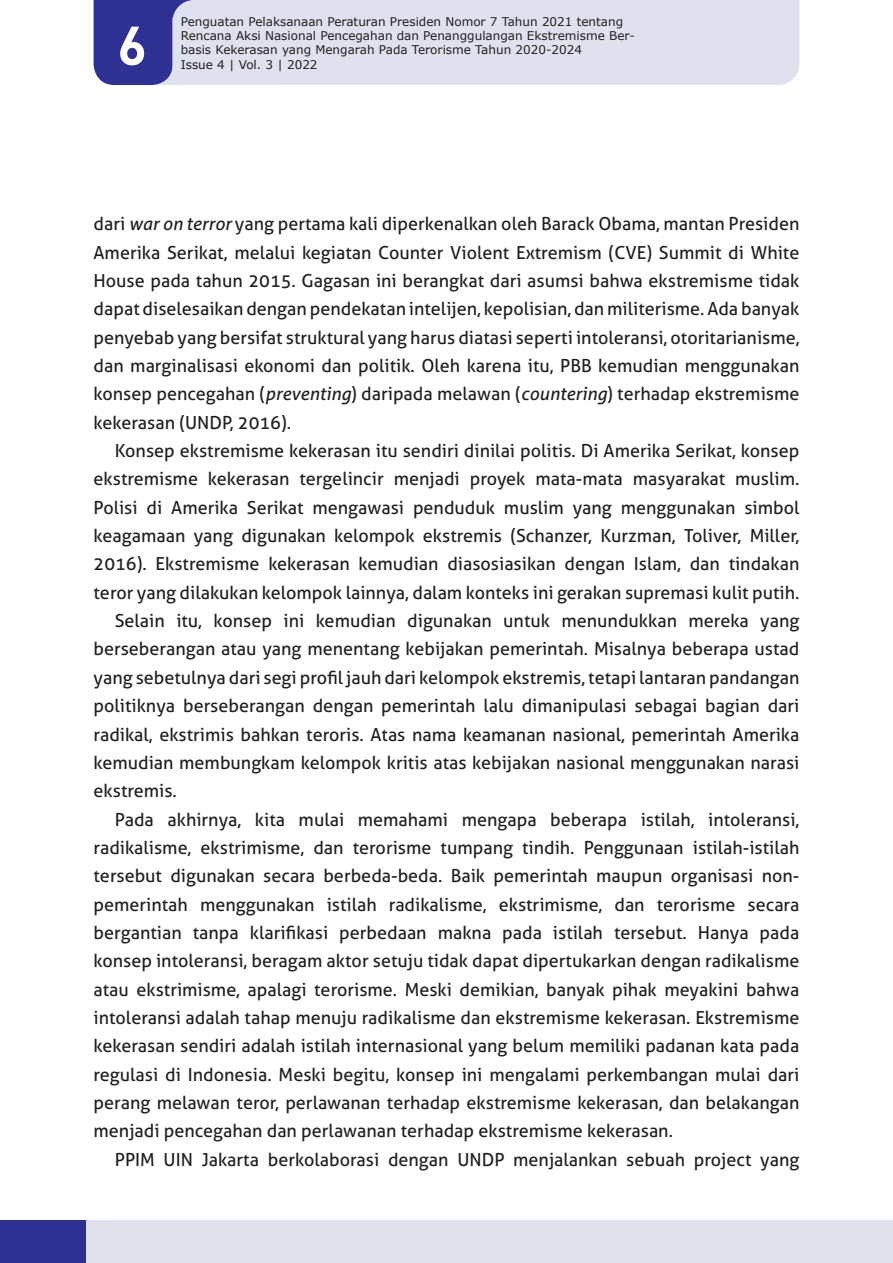
<style>
.page{position:relative;width:893px;height:1263px;background:#fff}
.page>*{position:absolute;margin:0;border:0;box-sizing:border-box;transform-origin:0 0}
.t1{font:700 54px "DINOT";color:#fff}
.ISI{font:18px/28.3px "Aller";color:#231f20;text-align:justify}
.t2{font:12px/14.4px "Verdana";color:#231f20}
.s1{font-style:italic}
</style>
<div class="page">
<div style="left:94px;top:0;width:79px;height:85px;background:#2e3092"></div>
<div style="left:143px;top:0;width:137px;height:17px;background:#2e3092"></div>
<div style="left:173px;top:0;width:626px;height:85px;background:#e0e1ee"></div>
<div style="left:0;top:1220px;width:893px;height:43px;background:#dee1ec"></div>
<div style="left:0;top:1220px;width:85px;height:43px;background:#2e3092"></div>
<h1 class="t1" style="left:118px;top:9px;width:31px">6</h1>
<p class="t2" style="left:181px;top:14px;width:456px">Penguatan Pelaksanaan Peraturan Presiden Nomor 7 Tahun 2021 tentang Rencana Aksi Nasional Pencegahan dan Penanggulangan Ekstremisme Ber&shy;basis Kekerasan yang Mengarah Pada Terorisme Tahun 2020-2024<br>Issue 4 | Vol. 3 | 2022</p>
<p class="ISI" style="left:94px;top:210px;width:707px">dari <span class="s1">war on terror</span> yang pertama kali diperkenalkan oleh Barack Obama, mantan Presiden Amerika Serikat, melalui kegiatan Counter Violent Extremism (CVE) Summit di White House pada tahun 2015. Gagasan ini berangkat dari asumsi bahwa ekstremisme tidak dapat diselesaikan dengan pendekatan intelijen, kepolisian, dan militerisme. Ada banyak penyebab yang bersifat struktural yang harus diatasi seperti intoleransi, otoritarianisme, dan marginalisasi ekonomi dan politik. Oleh karena itu, PBB kemudian menggunakan konsep pencegahan (<span class="s1">preventing</span>) daripada melawan (<span class="s1">countering</span>) terhadap ekstremisme kekerasan (UNDP, 2016).</p>
<p class="ISI" style="left:94px;top:436px;width:707px;text-indent:21px">Konsep ekstremisme kekerasan itu sendiri dinilai politis. Di Amerika Serikat, konsep ekstremisme kekerasan tergelincir menjadi proyek mata-mata masyarakat muslim.<br>Polisi di Amerika Serikat mengawasi penduduk muslim yang menggunakan simbol keagamaan yang digunakan kelompok ekstremis (Schanzer, Kurzman, Toliver, Miller, 2016). Ekstremisme kekerasan kemudian diasosiasikan dengan Islam, dan tindakan teror yang dilakukan kelompok lainnya, dalam konteks ini gerakan supremasi kulit putih.</p>
<p class="ISI" style="left:94px;top:606px;width:707px;text-indent:21px">Selain itu, konsep ini kemudian digunakan untuk menundukkan mereka yang berseberangan atau yang menentang kebijakan pemerintah. Misalnya beberapa ustad yang sebetulnya dari segi profil jauh dari kelompok ekstremis, tetapi lantaran pandangan politiknya berseberangan dengan pemerintah lalu dimanipulasi sebagai bagian dari radikal, ekstrimis bahkan teroris. Atas nama keamanan nasional, pemerintah Amerika kemudian membungkam kelompok kritis atas kebijakan nasional menggunakan narasi ekstremis.</p>
<p class="ISI" style="left:94px;top:805px;width:707px;text-indent:21px">Pada akhirnya, kita mulai memahami mengapa beberapa istilah, intoleransi, radikalisme, ekstrimisme, dan terorisme tumpang tindih. Penggunaan istilah-istilah tersebut digunakan secara berbeda-beda. Baik pemerintah maupun organisasi non&shy;pemerintah menggunakan istilah radikalisme, ekstrimisme, dan terorisme secara bergantian tanpa klarifikasi perbedaan makna pada istilah tersebut. Hanya pada konsep intoleransi, beragam aktor setuju tidak dapat dipertukarkan dengan radikalisme atau ekstrimisme, apalagi terorisme. Meski demikian, banyak pihak meyakini bahwa intoleransi adalah tahap menuju radikalisme dan ekstremisme kekerasan. Ekstremisme kekerasan sendiri adalah istilah internasional yang belum memiliki padanan kata pada regulasi di Indonesia. Meski begitu, konsep ini mengalami perkembangan mulai dari perang melawan teror, perlawanan terhadap ekstremisme kekerasan, dan belakangan menjadi pencegahan dan perlawanan terhadap ekstremisme kekerasan.</p>
<p class="ISI" style="left:115px;top:1145px;width:686px">PPIM UIN Jakarta berkolaborasi dengan UNDP menjalankan sebuah project yang</p>
</div>
